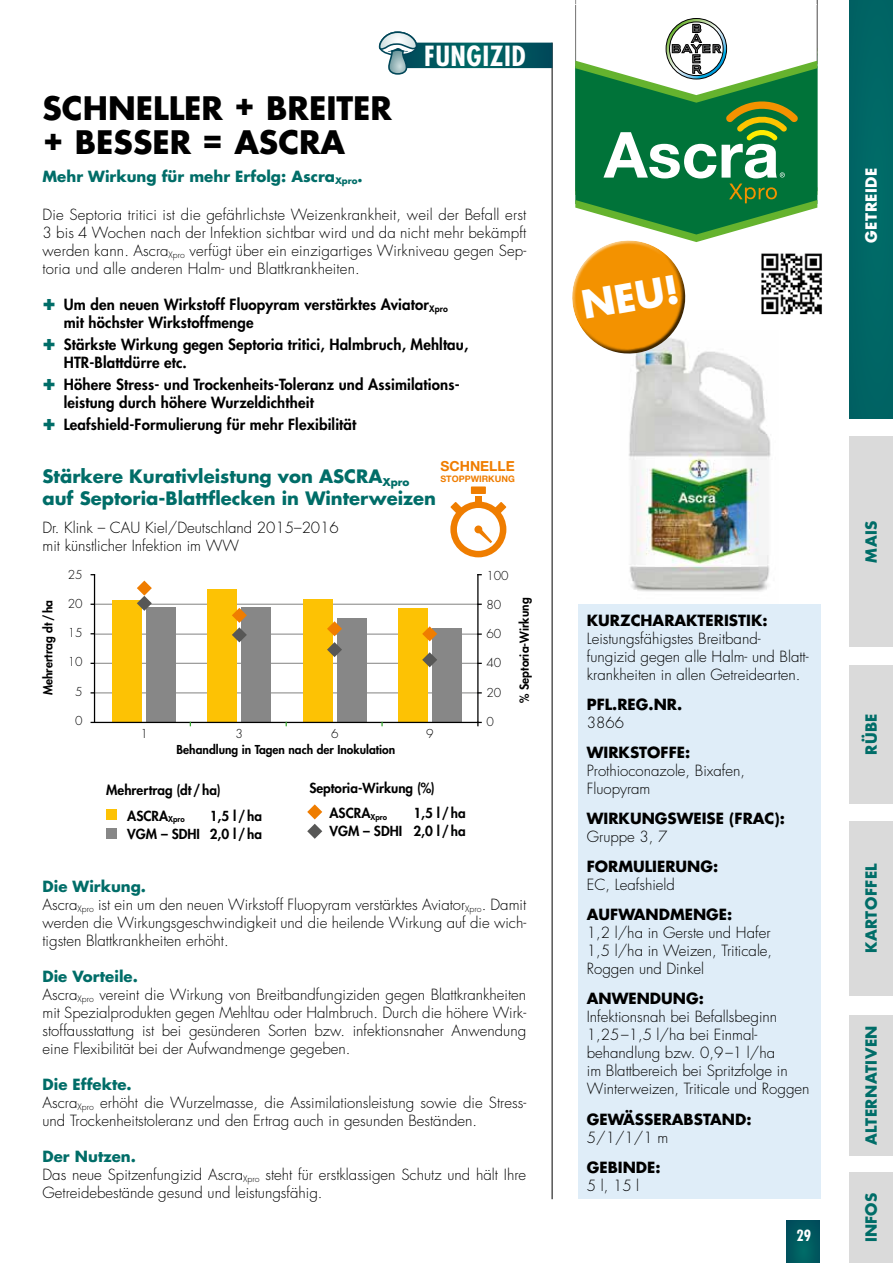
<style>
.page{position:relative;width:893px;height:1263px;background:#fff}
.page>*{position:absolute;margin:0;border:0;box-sizing:border-box;transform-origin:0 0}
.t1{font:700 37.95px "Futura Std";color:#fff}
.t2{font:700 31.5px/34.5px "Futura Std";color:#000}
.t3{font:700 condensed 27px "Futura Std";letter-spacing:.02em;color:#fff}
.t4{font:700 18px/22.5px "Futura Std";color:#006d68}
.t5{font:300 15px/18px "Futura Std";color:#000}
.t6{font:800 15px/18px "Futura Std";letter-spacing:.01em;color:#000}
.t7{font:700 15px "Futura Std";color:#000}
.t8{font:700 15px "Futura Std";color:#006d68}
.t9{font:700 15px "Futura Std";letter-spacing:.03em;color:#006d68}
.t10{font:700 15px "Futura Std";letter-spacing:.03em;color:#fff}
.t11{font:700 condensed 15px "Futura Std";color:#fff}
.t12{font:700 13.8px "Helvetica Neue LT Std";color:#ef7d00}
.t13{font:800 13.5px/18px "Futura Std";color:#000}
.t14{font:800 12px "Futura Std";color:#000}
.t15{font:300 12px "Futura Std";color:#000}
.t16{font:700 9px "Helvetica Neue LT Std";color:#ef7d00}
.s1{font-weight:700;color:#006d68}
</style>
<div class="page">
<div style="left:787px;top:1220px;width:33px;height:43px;background:linear-gradient(to bottom,#00525c,#006363)"></div>
<hr style="left:552px;top:43px;width:1px;height:1156px;background:#000">
<svg style="left:418px;top:43px;width:134px;height:25px;background:#005a5f"></svg>
<svg style="left:378px;top:31px;width:40px;height:44px"></svg>
<div style="left:849px;top:436px;width:44px;height:211px;background:#dadada"></div>
<div style="left:849px;top:665px;width:44px;height:138px;background:#dadada"></div>
<div style="left:849px;top:821px;width:44px;height:175px;background:#dadada"></div>
<div style="left:849px;top:1015px;width:44px;height:140px;background:#dadada"></div>
<div style="left:849px;top:0;width:44px;height:419px;background:#006665"></div>
<div style="left:849px;top:1172px;width:44px;height:91px;background:#dadada"></div>
<img style="left:629px;top:363px;width:142px;height:229px">
<div style="left:578px;top:605px;width:243px;height:594px;background:#dfedf8"></div>
<svg style="left:307px;top:804px;width:15px;height:35px"></svg>
<div style="left:106px;top:828px;width:11px;height:11px;background:#878787"></div>
<div style="left:107px;top:809px;width:10px;height:11px;background:#fdc204"></div>
<hr style="left:95px;top:604px;width:384px;height:1px;background:#9d9d9c">
<hr style="left:95px;top:633px;width:384px;height:2px;background:#9d9d9c">
<hr style="left:95px;top:663px;width:384px;height:1px;background:#9d9d9c">
<hr style="left:95px;top:692px;width:384px;height:1px;background:#9d9d9c">
<div style="left:112px;top:600px;width:30px;height:122px;background:#fdc204"></div>
<div style="left:146px;top:607px;width:30px;height:115px;background:#878787"></div>
<div style="left:208px;top:589px;width:29px;height:133px;background:#fdc204"></div>
<div style="left:242px;top:607px;width:29px;height:115px;background:#878787"></div>
<div style="left:303px;top:599px;width:29px;height:123px;background:#fdc204"></div>
<div style="left:337px;top:618px;width:29px;height:104px;background:#878787"></div>
<div style="left:398px;top:608px;width:29px;height:114px;background:#fdc204"></div>
<div style="left:432px;top:628px;width:29px;height:94px;background:#878787"></div>
<hr style="left:94px;top:574px;width:1px;height:148px;background:#000">
<hr style="left:91px;top:722px;width:388px;height:1px;background:#000">
<svg style="left:477px;top:722px;width:5px;height:4px"></svg>
<svg style="left:422px;top:652px;width:15px;height:15px"></svg>
<svg style="left:422px;top:626px;width:15px;height:15px"></svg>
<svg style="left:327px;top:621px;width:15px;height:15px"></svg>
<svg style="left:327px;top:642px;width:15px;height:15px"></svg>
<svg style="left:232px;top:608px;width:15px;height:34px"></svg>
<svg style="left:137px;top:581px;width:15px;height:30px"></svg>
<hr style="left:477px;top:574px;width:2px;height:148px;background:#000">
<img style="left:818px;top:253px;width:4px;height:62px">
<div style="left:475px;top:496px;width:7px;height:7px;background:#ef7d00"></div>
<div style="left:471px;top:486px;width:15px;height:8px;background:#ef7d00"></div>
<svg style="left:450px;top:501px;width:56px;height:56px"></svg>
<svg style="left:572px;top:0;width:246px;height:363px"></svg>
<h3 class="t3" style="left:424px;top:39px;width:103px">FUNGIZID</h3>
<h2 class="t2" style="left:43px;top:90px;width:351px">SCHNELLER + BREITER + BESSER = ASCRA</h2>
<p class="t8" style="left:43px;top:166px;width:322px">Mehr Wirkung für mehr Erfolg: Ascra<sub>Xpro</sub>.</p>
<p class="t5" style="left:43px;top:206px;width:485px;text-align:justify">Die Septoria tritici ist die gefährlichste Weizenkrankheit, weil der Befall erst 3 bis 4 Wochen nach der Infektion sichtbar wird und da nicht mehr bekämpft werden kann. Ascra<sub>Xpro</sub> verfügt über ein einzigartiges Wirkniveau gegen Sep&shy;toria und alle anderen Halm- und Blattkrankheiten.</p>
<p class="t6" style="left:64px;top:295px;width:386px">Um den neuen Wirkstoff Fluopyram verstärktes Aviator<sub>Xpro </sub>mit höchster Wirkstoffmenge</p>
<p class="t6" style="left:64px;top:335px;width:406px">Stärkste Wirkung gegen Septoria tritici, Halmbruch, Mehltau,<br>HTR-Blattdürre etc.</p>
<p class="t6" style="left:64px;top:376px;width:397px">Höhere Stress- und Trockenheits-Toleranz und Assimilations&shy;leistung durch höhere Wurzeldichtheit</p>
<p class="t6" style="left:64px;top:416px;width:294px">Leafshield-Formulierung für mehr Flexibilität</p>
<p class="t12" style="left:440px;top:457px;width:76px">SCHNELLE</p>
<p class="t16" style="left:440px;top:473px;width:76px">STOPPWIRKUNG</p>
<p class="t4" style="left:43px;top:464px;width:395px">Stärkere Kurativleistung von ASCRA<sub>Xpro </sub>auf Septoria-Blattflecken in Winterweizen</p>
<p class="t5" style="left:43px;top:519px;width:298px">Dr. Klink – CAU Kiel/Deutschland 2015–2016 mit künstlicher Infektion im WW</p>
<p class="t14" style="left:40px;top:695px;width:97px;rotate:-90deg">Mehrertrag dt/ha</p>
<p class="t15" style="left:68px;top:567px;width:16px">25</p>
<p class="t15" style="left:68px;top:596px;width:16px">20</p>
<p class="t15" style="left:68px;top:625px;width:16px">15</p>
<p class="t15" style="left:68px;top:655px;width:16px">10</p>
<p class="t15" style="left:75px;top:684px;width:9px">5</p>
<p class="t15" style="left:75px;top:713px;width:9px">0</p>
<p class="t15" style="left:141px;top:726px;width:9px">1</p>
<p class="t15" style="left:235px;top:726px;width:9px">3</p>
<p class="t15" style="left:331px;top:726px;width:9px">6</p>
<p class="t15" style="left:426px;top:726px;width:9px">9</p>
<p class="t14" style="left:177px;top:742px;width:220px">Behandlung in Tagen nach der Inokulation</p>
<p class="t13" style="left:127px;top:777px;width:95px;line-height:25.3px;text-indent:-21px">Mehrertrag (dt/ha)<br>ASCRA<sub>Xpro</sub></p>
<p class="t13" style="left:127px;top:806px;width:136px;text-align:right">1,5 l/ha<br>VGM – SDHI 2,0 l/ha</p>
<p class="t13" style="left:329px;top:775px;width:107px;line-height:25px;text-indent:-20px">Septoria-Wirkung (%)<br>ASCRA<sub>Xpro</sub></p>
<p class="t13" style="left:329px;top:804px;width:138px;text-align:right">1,5 l/ha<br>VGM – SDHI 2,0 l/ha</p>
<p class="t15" style="left:486px;top:568px;width:24px">100</p>
<p class="t15" style="left:486px;top:597px;width:16px">80</p>
<p class="t15" style="left:486px;top:626px;width:16px">60</p>
<p class="t15" style="left:486px;top:656px;width:16px">40</p>
<p class="t15" style="left:486px;top:685px;width:16px">20</p>
<p class="t15" style="left:486px;top:714px;width:9px">0</p>
<p class="t14" style="left:517px;top:703px;width:106px;rotate:-90deg">% Septoria-Wirkung</p>
<p class="t5" style="left:43px;top:878px;width:485px"><span class="s1">Die Wirkung.<br></span>Ascra<sub>Xpro</sub> ist ein um den neuen Wirkstoff Fluopyram verstärktes Aviator<sub>Xpro</sub>. Damit werden die Wirkungsgeschwindigkeit und die heilende Wirkung auf die wich&shy;tigsten Blattkrankheiten erhöht.</p>
<p class="t5" style="left:43px;top:968px;width:485px"><span class="s1">Die Vorteile.<br></span>Ascra<sub>Xpro</sub> vereint die Wirkung von Breitbandfungiziden gegen Blattkrankheiten mit Spezialprodukten gegen Mehltau oder Halmbruch. Durch die höhere Wirk&shy;stoffausstattung ist bei gesünderen Sorten bzw. infektionsnaher Anwendung eine Flexibilität bei der Aufwandmenge gegeben.</p>
<p class="t5" style="left:43px;top:1076px;width:485px"><span class="s1">Die Effekte.<br></span>Ascra<sub>Xpro</sub> erhöht die Wurzelmasse, die Assimilationsleistung sowie die Stress&shy;und Trockenheitstoleranz und den Ertrag auch in gesunden Beständen.</p>
<p class="t5" style="left:43px;top:1148px;width:485px"><span class="s1">Der Nutzen.<br></span>Das neue Spitzenfungizid Ascra<sub>Xpro</sub> steht für erstklassigen Schutz und hält Ihre<br>Getreidebestände gesund und leistungsfähig.</p>
<h1 class="t1" style="left:577px;top:280px;width:100px;rotate:-10deg">NEU!</h1>
<p class="t7" style="left:587px;top:610px;width:182px">KURZCHARAKTERISTIK:</p>
<p class="t5" style="left:587px;top:629px;width:223px">Leistungsfähigstes Breitband&shy;fungizid gegen alle Halm- und Blatt&shy;krankheiten in allen Getreidearten.</p>
<p class="t7" style="left:587px;top:694px;width:97px">PFL.REG.NR.</p>
<p class="t5" style="left:587px;top:714px;width:39px">3866</p>
<p class="t7" style="left:587px;top:742px;width:105px">WIRKSTOFFE:</p>
<p class="t5" style="left:587px;top:762px;width:160px">Prothioconazole, Bixafen,<br>Fluopyram</p>
<p class="t7" style="left:587px;top:808px;width:200px">WIRKUNGSWEISE (FRAC):</p>
<p class="t5" style="left:587px;top:828px;width:82px">Gruppe 3, 7</p>
<p class="t7" style="left:587px;top:856px;width:133px">FORMULIERUNG:</p>
<p class="t5" style="left:587px;top:876px;width:90px">EC, Leafshield</p>
<p class="t7" style="left:587px;top:905px;width:147px">AUFWANDMENGE:</p>
<p class="t5" style="left:587px;top:924px;width:187px;text-align:justify">1,2 l/ha in Gerste und Hafer 1,5 l/ha in Weizen, Triticale, Roggen und Dinkel</p>
<p class="t7" style="left:587px;top:989px;width:119px">ANWENDUNG:</p>
<p class="t5" style="left:587px;top:1008px;width:224px">Infektionsnah bei Befallsbeginn<br>1,25–1,5 l/ha bei Einmal&shy;behandlung bzw. 0,9–1 l/ha<br>im Blattbereich bei Spritzfolge in<br>Winterweizen, Triticale und Roggen</p>
<p class="t7" style="left:587px;top:1109px;width:166px">GEWÄSSERABSTAND:</p>
<p class="t5" style="left:587px;top:1128px;width:83px">5/1/1/1 m</p>
<p class="t7" style="left:587px;top:1157px;width:75px">GEBINDE:</p>
<p class="t5" style="left:587px;top:1177px;width:54px">5 l, 15 l</p>
<p class="t11" style="left:796px;top:1226px;width:16px">29</p>
<p class="t10" style="left:861px;top:243px;width:76px;rotate:-90deg">GETREIDE</p>
<p class="t8" style="left:861px;top:563px;width:43px;rotate:-90deg">MAIS</p>
<p class="t8" style="left:861px;top:755px;width:43px;rotate:-90deg">RÜBE</p>
<p class="t9" style="left:861px;top:953px;width:92px;rotate:-90deg">KARTOFFEL</p>
<p class="t9" style="left:861px;top:1145px;width:121px;rotate:-90deg">ALTERNATIVEN</p>
<p class="t8" style="left:861px;top:1242px;width:50px;rotate:-90deg">INFOS</p>
</div>
